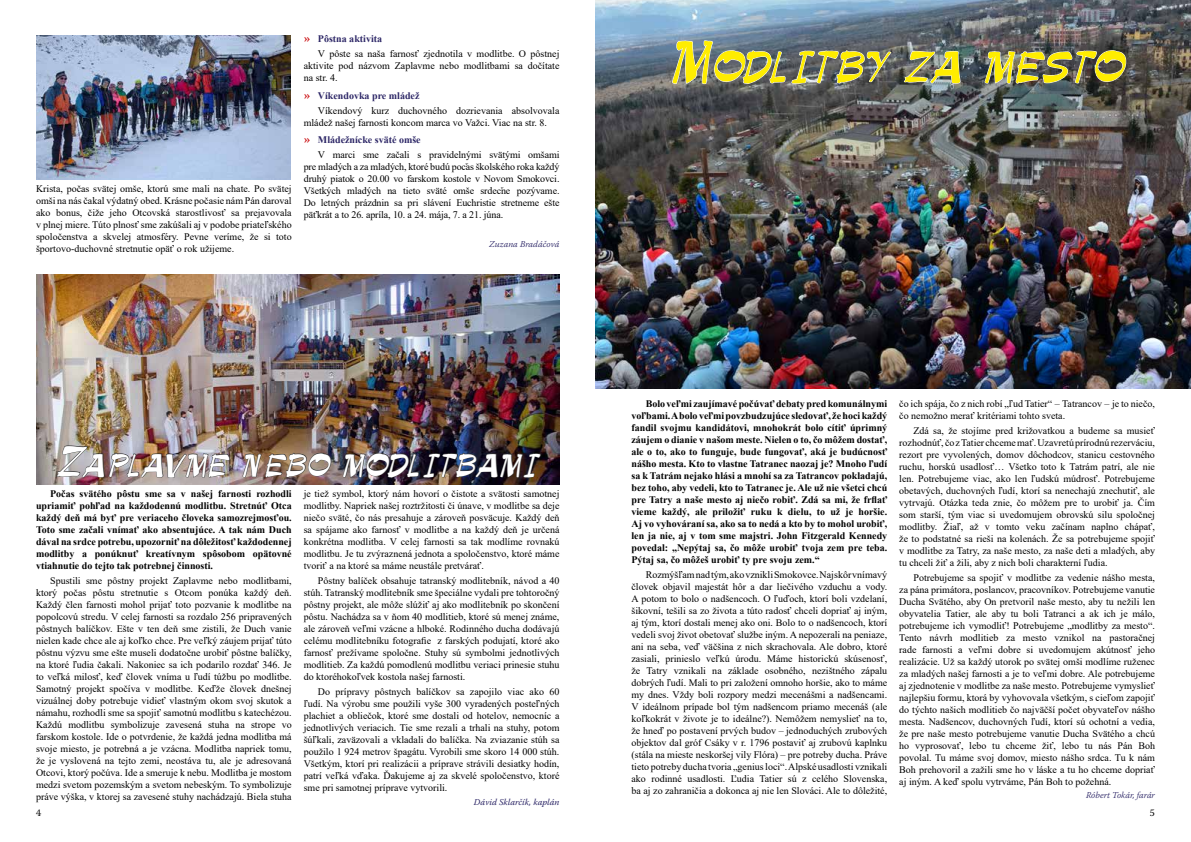
<style>
.page{position:relative;width:1191px;height:842px;background:#fff}
.page>*{position:absolute;margin:0;border:0;box-sizing:border-box;transform-origin:0 0}
.t1{font:52px "Palette";color:#ffed00}
.t2{font:38px "Palette";color:#fff}
.t3{font:10px/12px "Times New Roman";color:#000;text-align:justify}
.t4{font:700 10px/12px "Times New Roman";color:#000;text-align:justify}
.t5{font:10px "Warnock Pro";color:#000}
.t6{font:italic 10px "Times New Roman";color:#000}
.t7{font:italic 300 9px "Warnock Pro";color:#2c2666}
.t8{font:italic 9px "Warnock Pro";color:#2c2666}
.s1{font-family:"Warnock Pro Semibold Capt";font-size:12px;color:#cd171a}
.s2{font-weight:700;color:#2c2666}
</style>
<div class="page">
<img style="left:36px;top:36px;width:255px;height:144px">
<img style="left:36px;top:274px;width:523px;height:211px">
<img style="left:57px;top:430px;width:173px;height:48px">
<img style="left:242px;top:451px;width:89px;height:27px">
<img style="left:343px;top:430px;width:197px;height:48px">
<img style="left:595px;top:0;width:596px;height:389px">
<svg style="left:671px;top:40px;width:221px;height:45px;background:#767c82"></svg>
<img style="left:903px;top:1px;width:223px;height:83px">
<p class="t3" style="left:36px;top:182px;width:257px">Krista, počas svätej omše, ktorú sme mali na chate. Po svätej omši na nás čakal výdatný obed. Krásne počasie nám Pán daroval ako bonus, čiže jeho Otcovská starostlivosť sa prejavovala v plnej miere. Túto plnosť sme zakúšali aj v podobe priateľského spoločenstva a skvelej atmosféry. Pevne veríme, že si toto športovo-duchovné stretnutie opäť o rok užijeme.</p>
<p class="t3" style="left:318px;top:31px;width:243px;line-height:14.8px;text-indent:-14px"><span class="s1">»</span> <span class="s2">Pôstna aktivita<br></span>V pôste sa naša farnosť zjednotila v modlitbe. O pôstnej</p>
<p class="t3" style="left:304px;top:60px;width:257px">aktivite pod názvom Zaplavme nebo modlitbami sa dočítate na str. 4.</p>
<p class="t3" style="left:318px;top:88px;width:243px;line-height:14.8px;text-indent:-14px"><span class="s1">»</span> <span class="s2">Víkendovka pre mládež<br></span>Víkendový kurz duchovného dozrievania absolvovala</p>
<p class="t3" style="left:304px;top:113px;width:245px;line-height:17.7px">mládež našej farnosti koncom marca vo Važci. Viac na str. 8. <span class="s1">»</span> <span class="s2">Mládežnícke sväté omše</span></p>
<p class="t3" style="left:304px;top:149px;width:257px;text-align:right">V marci sme začali s pravidelnými svätými omšami pre mladých a za mladých, ktoré budú pocas školského roka každý</p>
<p class="t6" style="left:466px;top:160px;width:4px">̌</p>
<p class="t3" style="left:304px;top:173px;width:257px">druhý piatok o 20.00 vo farskom kostole v Novom Smokovci.<br>Všetkých mladých na tieto sväté omše srdecne pozývame.</p>
<p class="t6" style="left:501px;top:184px;width:4px">̌</p>
<p class="t3" style="left:304px;top:197px;width:257px">Do letných prázdnin sa pri slávení Euchristie stretneme ešte päťkrát a to 26. apríla, 10. a 24. mája, 7. a 21. júna.</p>
<p class="t7" style="left:489px;top:238px;width:72px">Zuzana Bradáčová</p>
<h2 class="t2" style="left:56px;top:438px;width:483px">Zaplavme nebo modlitbami</h2>
<p class="t4" style="left:36px;top:488px;width:257px;text-indent:14px">Počas svätého pôstu sme sa v našej farnosti rozhodli upriamiť pohľad na každodennú modlitbu. Stretnúť Otca každý deň má byť pre veriaceho človeka samozrejmosťou.<br>Toto sme začali vnímať ako absentujúce. A tak nám Duch dával na srdce potrebu, upozorniť na dôležitosť každodennej modlitby a ponúknuť kreatívnym spôsobom opätovné vtiahnutie do tejto tak potrebnej činnosti.</p>
<p class="t3" style="left:36px;top:574px;width:257px;text-indent:14px">Spustili sme pôstny projekt Zaplavme nebo modlitbami, ktorý počas pôstu stretnutie s Otcom ponúka každý deň.<br>Každý člen farnosti mohol prijať toto pozvanie k modlitbe na popolcovú stredu. V celej farnosti sa rozdalo 256 pripravených pôstnych balíčkov. Ešte v ten deň sme zistili, že Duch vanie nielen kade chce ale aj koľko chce. Pre veľký záujem prijať túto pôstnu výzvu sme ešte museli dodatočne urobiť pôstne balíčky, na ktoré ľudia čakali. Nakoniec sa ich podarilo rozdať 346. Je to veľká milosť, keď človek vníma u ľudí túžbu po modlitbe.<br>Samotný projekt spočíva v modlitbe. Keďže človek dnešnej vizuálnej doby potrebuje vidieť vlastným okom svoj skutok a námahu, rozhodli sme sa spojiť samotnú modlitbu s katechézou.<br>Každú modlitbu symbolizuje zavesená stuha na strope vo farskom kostole. Ide o potvrdenie, že každá jedna modlitba má svoje miesto, je potrebná a je vzácna. Modlitba napriek tomu, že je vyslovená na tejto zemi, neostáva tu, ale je adresovaná Otcovi, ktorý počúva. Ide a smeruje k nebu. Modlitba je mostom medzi svetom pozemským a svetom nebeským. To symbolizuje práve výška, v ktorej sa zavesené stuhy nachádzajú. Biela stuha</p>
<p class="t3" style="left:304px;top:488px;width:257px">je tiež symbol, ktorý nám hovorí o čistote a svätosti samotnej modlitby. Napriek našej roztržitosti či únave, v modlitbe sa deje niečo sväté, čo nás presahuje a zároveň posväcuje. Každý deň sa spájame ako farnosť v modlitbe a na každý deň je určená konkrétna modlitba. V celej farnosti sa tak modlíme rovnakú modlitbu. Je tu zvýraznená jednota a spoločenstvo, ktoré máme tvoriť a na ktoré sa máme neustále pretvárať.</p>
<p class="t3" style="left:304px;top:574px;width:257px;text-indent:14px">Pôstny balíček obsahuje tatranský modlitebník, návod a 40 stúh. Tatranský modlitebník sme špeciálne vydali pre tohtoročný pôstny projekt, ale môže slúžiť aj ako modlitebník po skončení pôstu. Nachádza sa v ňom 40 modlitieb, ktoré sú menej známe, ale zároveň veľmi vzácne a hlboké. Rodinného ducha dodávajú celému modlitebníku fotografie z farských podujatí, ktoré ako farnosť prežívame spoločne. Stuhy sú symbolmi jednotlivých modlitieb. Za každú pomodlenú modlitbu veriaci prinesie stuhu do ktoréhokoľvek kostola našej farnosti.</p>
<p class="t3" style="left:304px;top:685px;width:257px;text-indent:14px">Do prípravy pôstnych balíčkov sa zapojilo viac ako 60 ľudí. Na výrobu sme použili vyše 300 vyradených posteľných plachiet a obliečok, ktoré sme dostali od hotelov, nemocníc a jednotlivých veriacich. Tie sme rezali a trhali na stuhy, potom šúľkali, zaväzovali a vkladali do balíčka. Na zviazanie stúh sa použilo 1 924 metrov špagátu. Vyrobili sme skoro 14 000 stúh.<br>Všetkým, ktorí pri realizácii a príprave strávili desiatky hodín, patrí veľká vďaka. Ďakujeme aj za skvelé spoločenstvo, ktoré sme pri samotnej príprave vytvorili.</p>
<p class="t8" style="left:474px;top:796px;width:87px">Dávid Sklarčík, kaplán</p>
<h1 class="t1" style="left:666px;top:30px;width:456px">Modlitby za mesto</h1>
<p class="t4" style="left:631px;top:397px;width:257px;text-indent:14px">Bolo veľmi zaujímavé počúvať debaty pred komunálnymi voľbami. Abolo veľmi povzbudzujúce sledovať, žehoci každý fandil svojmu kandidátovi, mnohokrát bolo cítiť úprimný záujem o dianie v našom meste. Nielen o to, čo môžem dostať, ale o to, ako to funguje, bude fungovať, aká je budúcnosť nášho mesta. Kto to vlastne Tatranec naozaj je? Mnoho ľudí sa k Tatrám nejako hlási a mnohí sa za Tatrancov pokladajú, bez toho, aby vedeli, kto to Tatranec je. Ale už nie všetci chcú pre Tatry a naše mesto aj niečo robiť. Zdá sa mi, že frflať vieme každý, ale priložiť ruku k dielu, to už je horšie.<br>Aj vo vyhováraní sa, ako sa to nedá a kto by to mohol urobiť, len ja nie, aj v tom sme majstri. John Fitzgerald Kennedy povedal: „Nepýtaj sa, čo môže urobiť tvoja zem pre teba.<br>Pýtaj sa, čo môžeš urobiť ty pre svoju zem.“</p>
<p class="t3" style="left:631px;top:568px;width:257px;text-indent:14px">Rozmýšľam nad tým, ako vznikli Smokovce. Najskôr vnímavý človek objavil majestát hôr a dar liečivého vzduchu a vody.<br>A potom to bolo o nadšencoch. O ľuďoch, ktorí boli vzdelaní, šikovní, tešili sa zo života a túto radosť chceli dopriať aj iným, aj tým, ktorí dostali menej ako oni. Bolo to o nadšencoch, ktorí vedeli svoj život obetovať službe iným. A nepozerali na peniaze, ani na seba, veď väčšina z nich skrachovala. Ale dobro, ktoré zasiali, prinieslo veľkú úrodu. Máme historickú skúsenosť, že Tatry vznikali na základe osobného, nezištného zápalu dobrých ľudí. Mali to pri založení omnoho horšie, ako to máme my dnes. Vždy boli rozpory medzi mecenášmi a nadšencami.<br>V ideálnom prípade bol tým nadšencom priamo mecenáš (ale koľkokrát v živote je to ideálne?). Nemôžem nemyslieť na to, že hneď po postavení prvých budov – jednoduchých zrubových objektov dal gróf Csáky v r. 1796 postaviť aj zrubovú kaplnku (stála na mieste neskoršej vily Flóra) – pre potreby ducha. Práve tieto potreby ducha tvoria „genius loci“. Alpské usadlosti vznikali ako rodinné usadlosti. Ľudia Tatier sú z celého Slovenska, ba aj zo zahraničia a dokonca aj nie len Slováci. Ale to dôležité,</p>
<p class="t3" style="left:899px;top:397px;width:257px">čo ich spája, čo z nich robí „ľud Tatier“ – Tatrancov – je to niečo, čo nemožno merať kritériami tohto sveta.</p>
<p class="t3" style="left:899px;top:424px;width:257px;text-indent:14px">Zdá sa, že stojíme pred križovatkou a budeme sa musieť rozhodnúť, čozTatier chceme mať. Uzavretú prírodnú rezerváciu, rezort pre vyvolených, domov dôchodcov, stanicu cestovného ruchu, horskú usadlosť… Všetko toto k Tatrám patrí, ale nie len. Potrebujeme viac, ako len ľudskú múdrosť. Potrebujeme obetavých, duchovných ľudí, ktorí sa nenechajú znechutiť, ale vytrvajú. Otázka teda znie, čo môžem pre to urobiť ja. Čím som starší, tým viac si uvedomujem obrovskú silu spoločnej modlitby. Žiaľ, až v tomto veku začínam naplno chápať, že to podstatné sa rieši na kolenách. Že sa potrebujeme spojiť v modlitbe za Tatry, za naše mesto, za naše deti a mladých, aby tu chceli žiť a žili, aby z nich boli charakterní ľudia.</p>
<p class="t3" style="left:899px;top:571px;width:257px;text-indent:14px">Potrebujeme sa spojiť v modlitbe za vedenie nášho mesta, za pána primátora, poslancov, pracovníkov. Potrebujeme vanutie Ducha Svätého, aby On pretvoril naše mesto, aby tu nežili len obyvatelia Tatier, ale aby tu boli Tatranci a ak ich je málo, potrebujeme ich vymodliť! Potrebujeme „modlitby za mesto“.<br>Tento návrh modlitieb za mesto vznikol na pastoračnej rade farnosti a veľmi dobre si uvedomujem akútnosť jeho realizácie. Už sa každý utorok po svätej omši modlíme ruženec za mladých našej farnosti a je to veľmi dobre. Ale potrebujeme aj zjednotenie v modlitbe za naše mesto. Potrebujeme vymyslieť najlepšiu formu, ktorá by vyhovovala všetkým, s cieľom zapojiť do týchto našich modlitieb čo najväčší počet obyvateľov nášho mesta. Nadšencov, duchovných ľudí, ktorí sú ochotní a vedia, že pre naše mesto potrebujeme vanutie Ducha Svätého a chcú ho vyprosovať, lebo tu chceme žiť, lebo tu nás Pán Boh povolal. Tu máme svoj domov, miesto nášho srdca. Tu k nám Boh prehovoril a zažili sme ho v láske a tu ho chceme dopriať aj iným. A keď spolu vytrváme, Pán Boh to požehná.</p>
<p class="t7" style="left:1086px;top:790px;width:70px">Róbert Tokár, farár</p>
<p class="t5" style="left:36px;top:807px;width:7px">4</p>
<p class="t5" style="left:1150px;top:807px;width:7px">5</p>
</div>
